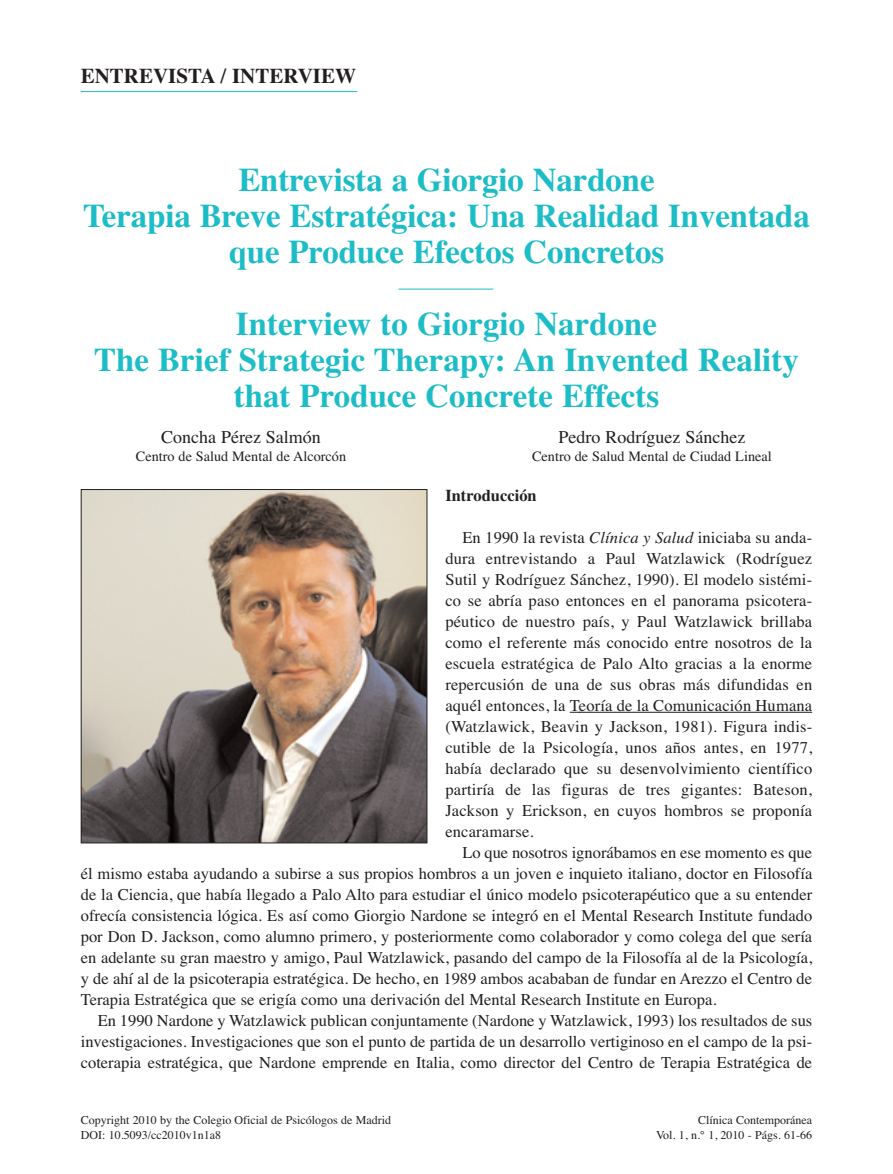
<style>
.page{position:relative;width:893px;height:1174px;background:#fff}
.page>*{position:absolute;margin:0;border:0;box-sizing:border-box;transform-origin:0 0}
.t1{font:700 33px/36px "Times";letter-spacing:-.005em;color:#1cbdc6;text-align:center}
.t2{font:700 21px "Times";color:#231f20}
.t3{font:18px "Times";color:#231f20}
.t4{font:16.5px/21px "Times";color:#231f20;text-align:justify}
.t5{font:700 16.5px "Times";color:#231f20}
.t6{font:14.25px "Times";color:#231f20}
.t7{font:12px/14.4px "Times";color:#231f20;text-align:right}
.s1{font-style:italic}
</style>
<div class="page">
<hr style="left:398px;top:289px;width:95px;height:1px;background:#1cbdc6">
<hr style="left:579px;top:712px;width:233px;height:1px;background:#231f20">
<hr style="left:81px;top:91px;width:276px;height:1px;background:#1cbdc6">
<img style="left:83px;top:491px;width:342px;height:350px">
<div style="left:81px;top:489px;width:346px;height:354px;border:1px solid #231f20"></div>
<p class="t2" style="left:81px;top:64px;width:277px">ENTREVISTA / INTERVIEW</p>
<h1 class="t1" style="left:83px;top:162px;width:728px">Entrevista a Giorgio Nardone<br>Terapia Breve Estratégica: Una Realidad Inventada que Produce Efectos Concretos</h1>
<h1 class="t1" style="left:94px;top:306px;width:706px">Interview to Giorgio Nardone<br>The Brief Strategic Therapy: An Invented Reality that Produce Concrete Effects</h1>
<p class="t3" style="left:161px;top:427px;width:161px">Concha Pérez Salmón</p>
<p class="t3" style="left:558px;top:427px;width:188px">Pedro Rodríguez Sánchez</p>
<p class="t6" style="left:136px;top:448px;width:212px">Centro de Salud Mental de Alcorcón</p>
<p class="t6" style="left:532px;top:448px;width:241px">Centro de Salud Mental de Ciudad Lineal</p>
<p class="t5" style="left:445px;top:485px;width:93px">Introducción</p>
<p class="t4" style="left:445px;top:527px;width:368px;text-indent:17px">En 1990 la revista <span class="s1">Clínica y Salud</span> iniciaba su anda&shy;dura entrevistando a Paul Watzlawick (Rodríguez Sutil y Rodríguez Sánchez, 1990). El modelo sistémi&shy;co se abría paso entonces en el panorama psicotera&shy;péutico de nuestro país, y Paul Watzlawick brillaba como el referente más conocido entre nosotros de la escuela estratégica de Palo Alto gracias a la enorme repercusión de una de sus obras más difundidas en aquél entonces, la Teoría de la Comunicación Humana (Watzlawick, Beavin y Jackson, 1981). Figura indis&shy;cutible de la Psicología, unos años antes, en 1977, había declarado que su desenvolvimiento científico partiría de las figuras de tres gigantes: Bateson, Jackson y Erickson, en cuyos hombros se proponía encaramarse.</p>
<p class="t4" style="left:81px;top:842px;width:733px;text-indent:382px">Lo que nosotros ignorábamos en ese momento es que él mismo estaba ayudando a subirse a sus propios hombros a un joven e inquieto italiano, doctor en Filosofía de la Ciencia, que había llegado a Palo Alto para estudiar el único modelo psicoterapéutico que a su entender ofrecía consistencia lógica. Es así como Giorgio Nardone se integró en el Mental Research Institute fundado por Don D. Jackson, como alumno primero, y posteriormente como colaborador y como colega del que sería en adelante su gran maestro y amigo, Paul Watzlawick, pasando del campo de la Filosofía al de la Psicología, y de ahí al de la psicoterapia estratégica. De hecho, en 1989 ambos acababan de fundar en Arezzo el Centro de Terapia Estratégica que se erigía como una derivación del Mental Research Institute en Europa.</p>
<p class="t4" style="left:81px;top:1010px;width:733px;text-indent:17px">En 1990 Nardone y Watzlawick publican conjuntamente (Nardone y Watzlawick, 1993) los resultados de sus investigaciones. Investigaciones que son el punto de partida de un desarrollo vertiginoso en el campo de la psi&shy;coterapia estratégica, que Nardone emprende en Italia, como director del Centro de Terapia Estratégica de</p>
<p class="t7" style="left:81px;top:1112px;width:312px;text-align:left">Copyright 2010 by the Colegio Oficial de Psicólogos de Madrid<br>DOI: 10.5093/cc2010v1n1a8</p>
<p class="t7" style="left:656px;top:1112px;width:158px">Clínica Contemporánea<br>Vol. 1, n.° 1, 2010 - Págs. 61-66</p>
</div>
